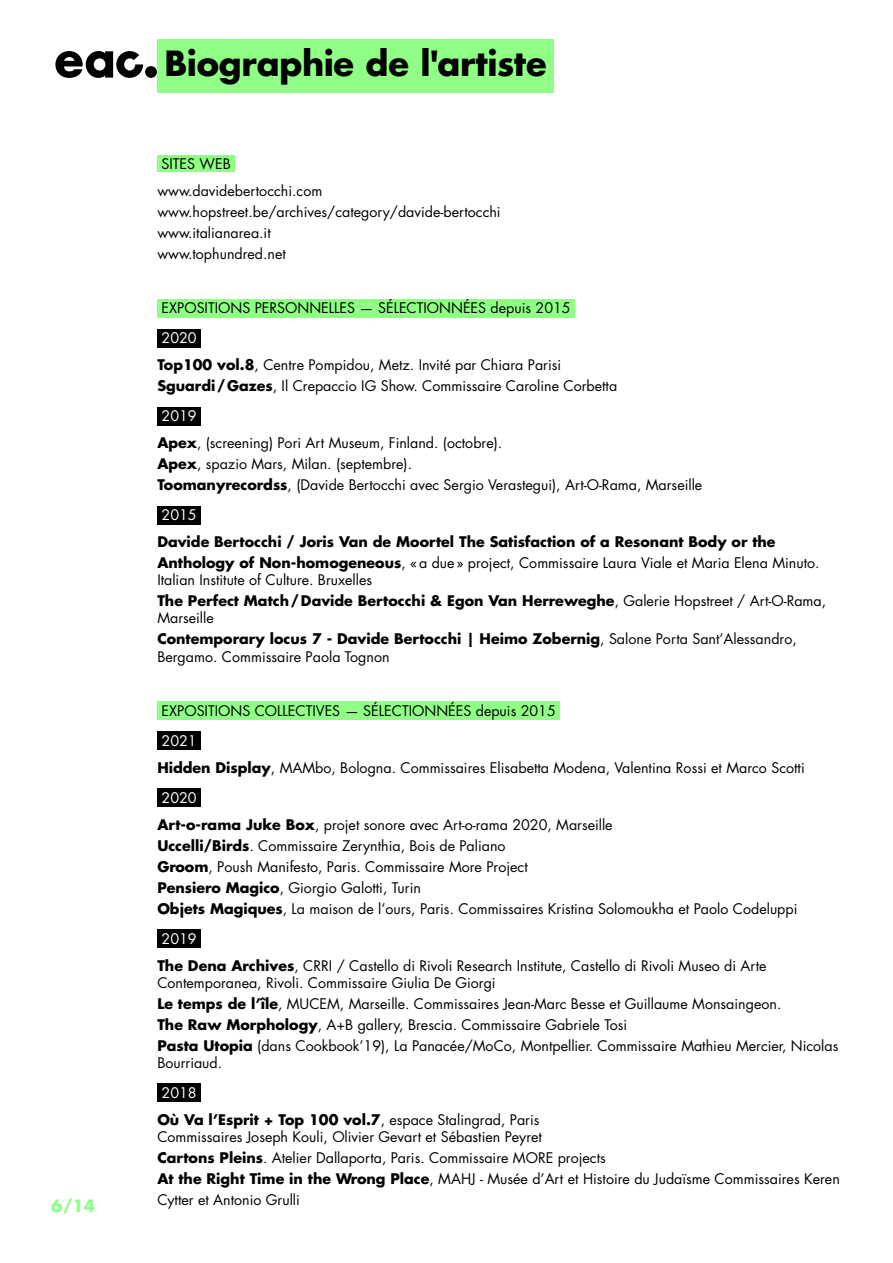
<style>
.page{position:relative;width:893px;height:1263px;background:#fff}
.page>*{position:absolute;margin:0;border:0;box-sizing:border-box;transform-origin:0 0}
.t1{font:33.75px "Futura Amandiers Bold";letter-spacing:-.01em;color:#000}
.t2{font:16.5px "Futura Amandiers Bold";color:#8fff85}
.t3{font:14.25px/21px "Futura Amandiers";color:#000}
.t4{font:14.25px "Futura Amandiers Bold";color:#000}
.t5{font:14.25px "Futura Amandiers";color:#fff}
.s1{color:#fff}
.s2{font-family:"Futura Amandiers Bold"}
.s3{font-family:"Futura Amandiers"}
</style>
<div class="page">
<div style="left:145px;top:66px;width:12px;height:12px;background:#000;border-radius:50%"></div>
<svg style="left:55px;top:51px;width:88px;height:27px"></svg>
<div style="left:157px;top:156px;width:78px;height:16px;background:#8fff85"></div>
<div style="left:157px;top:299px;width:418px;height:18px;background:#8fff85"></div>
<div style="left:157px;top:329px;width:44px;height:18px;background:#000"></div>
<div style="left:157px;top:407px;width:44px;height:18px;background:#000"></div>
<div style="left:157px;top:506px;width:44px;height:18px;background:#000"></div>
<div style="left:157px;top:702px;width:403px;height:18px;background:#8fff85"></div>
<div style="left:157px;top:732px;width:44px;height:18px;background:#000"></div>
<div style="left:157px;top:789px;width:44px;height:18px;background:#000"></div>
<div style="left:157px;top:930px;width:44px;height:18px;background:#000"></div>
<div style="left:157px;top:1084px;width:44px;height:18px;background:#000"></div>
<div style="left:157px;top:39px;width:397px;height:54px;background:#8fff85"></div>
<p class="t2" style="left:51px;top:1195px;width:46px">6/14</p>
<h1 class="t1" style="left:165px;top:41px;width:384px">Biographie de l'artiste</h1>
<p class="t3" style="left:157px;top:150px;width:166px;line-height:27px">SITES WEB www.davidebertocchi.com</p>
<p class="t3" style="left:157px;top:202px;width:345px">www.hopstreet.be/archives/category/davide-bertocchi www.italianarea.it<br>www.tophundred.net</p>
<p class="t3" style="left:162px;top:298px;width:411px">EXPOSITIONS PERSONNELLES — SÉLECTIONNÉES depuis 2015</p>
<p class="t3" style="left:157px;top:325px;width:405px;line-height:27px"><span class="s1">2020<br></span><span class="s2">Top100 vol.8</span>, Centre Pompidou, Metz. Invité par Chiara Parisi</p>
<p class="t3" style="left:157px;top:371px;width:461px;line-height:30px"><span class="s2">Sguardi /Gazes</span>, Il Crepaccio IG Show. Commissaire Caroline Corbetta<br><span class="s1">2019</span></p>
<p class="t3" style="left:157px;top:433px;width:546px"><span class="s2">Apex</span>, (screening) Pori Art Museum, Finland. (octobre).<br><span class="s2">Apex</span>, spazio Mars, Milan. (septembre).<br><span class="s2">Toomanyrecordss</span>, (Davide Bertocchi avec Sergio Verastegui), Art-O-Rama, Marseille</p>
<p class="t5" style="left:162px;top:506px;width:37px">2015</p>
<p class="t4" style="left:157px;top:532px;width:620px">Davide Bertocchi / Joris Van de Moortel The Satisfaction of a Resonant Body or the</p>
<p class="t3" style="left:157px;top:554px;width:664px;line-height:17.1px"><span class="s2">Anthology of Non-homogeneous</span>, «a due» project, Commissaire Laura Viale et Maria Elena Minuto.<br>Italian Institute of Culture. Bruxelles</p>
<p class="t4" style="left:157px;top:591px;width:670px">The Perfect Match /Davide Bertocchi &amp; Egon Van Herreweghe<span class="s3">, Galerie Hopstreet / Art-O-Rama,</span></p>
<p class="t3" style="left:157px;top:608px;width:58px">Marseille</p>
<p class="t4" style="left:157px;top:629px;width:641px">Contemporary locus 7 - Davide Bertocchi | Heimo Zobernig<span class="s3">, Salone Porta Sant’Alessandro,</span></p>
<p class="t3" style="left:157px;top:646px;width:234px">Bergamo. Commissaire Paola Tognon</p>
<p class="t3" style="left:162px;top:700px;width:396px">EXPOSITIONS COLLECTIVES — SÉLECTIONNÉES depuis 2015</p>
<p class="t3" style="left:157px;top:727px;width:649px;line-height:27px"><span class="s1">2021<br></span><span class="s2">Hidden Display</span>, MAMbo, Bologna. Commissaires Elisabetta Modena, Valentina Rossi et Marco Scotti</p>
<p class="t3" style="left:157px;top:784px;width:457px;line-height:27px"><span class="s1">2020<br></span><span class="s2">Art-o-rama Juke Box</span>, projet sonore avec Art-o-rama 2020, Marseille</p>
<p class="t3" style="left:157px;top:835px;width:642px"><span class="s2">Uccelli/Birds</span>. Commissaire Zerynthia, Bois de Paliano<br><span class="s2">Groom</span>, Poush Manifesto, Paris. Commissaire More Project<br><span class="s2">Pensiero Magico</span>, Giorgio Galotti, Turin<br><span class="s2">Objets Magiques</span>, La maison de l’ours, Paris. Commissaires Kristina Solomoukha et Paolo Codeluppi</p>
<p class="t3" style="left:157px;top:925px;width:611px;line-height:27px"><span class="s1">2019<br></span><span class="s2">The Dena Archives</span>, CRRI / Castello di Rivoli Research Institute, Castello di Rivoli Museo di Arte</p>
<p class="t3" style="left:157px;top:972px;width:682px">Contemporanea, Rivoli. Commissaire Giulia De Giorgi<br><span class="s2">Le temps de l’île</span>, MUCEM, Marseille. Commissaires Jean-Marc Besse et Guillaume Monsaingeon.<br><span class="s2">The Raw Morphology</span>, A+B gallery, Brescia. Commissaire Gabriele Tosi<br><span class="s2">Pasta Utopia</span> (dans Cookbook’19), La Panacée/MoCo, Montpellier. Commissaire Mathieu Mercier, Nicolas</p>
<p class="t3" style="left:157px;top:1052px;width:66px">Bourriaud.</p>
<p class="t5" style="left:162px;top:1083px;width:37px">2018</p>
<p class="t4" style="left:157px;top:1110px;width:384px">Où Va l’Esprit + Top 100 vol.7<span class="s3">, espace Stalingrad, Paris</span></p>
<p class="t3" style="left:157px;top:1126px;width:684px">Commissaires Joseph Kouli, Olivier Gevart et Sébastien Peyret<br><span class="s2">Cartons Pleins</span>. Atelier Dallaporta, Paris. Commissaire MORE projects<br><span class="s2">At the Right Time in the Wrong Place</span>, MAHJ - Musée d’Art et Histoire du Judaïsme Commissaires Keren Cytter et Antonio Grulli</p>
</div>
